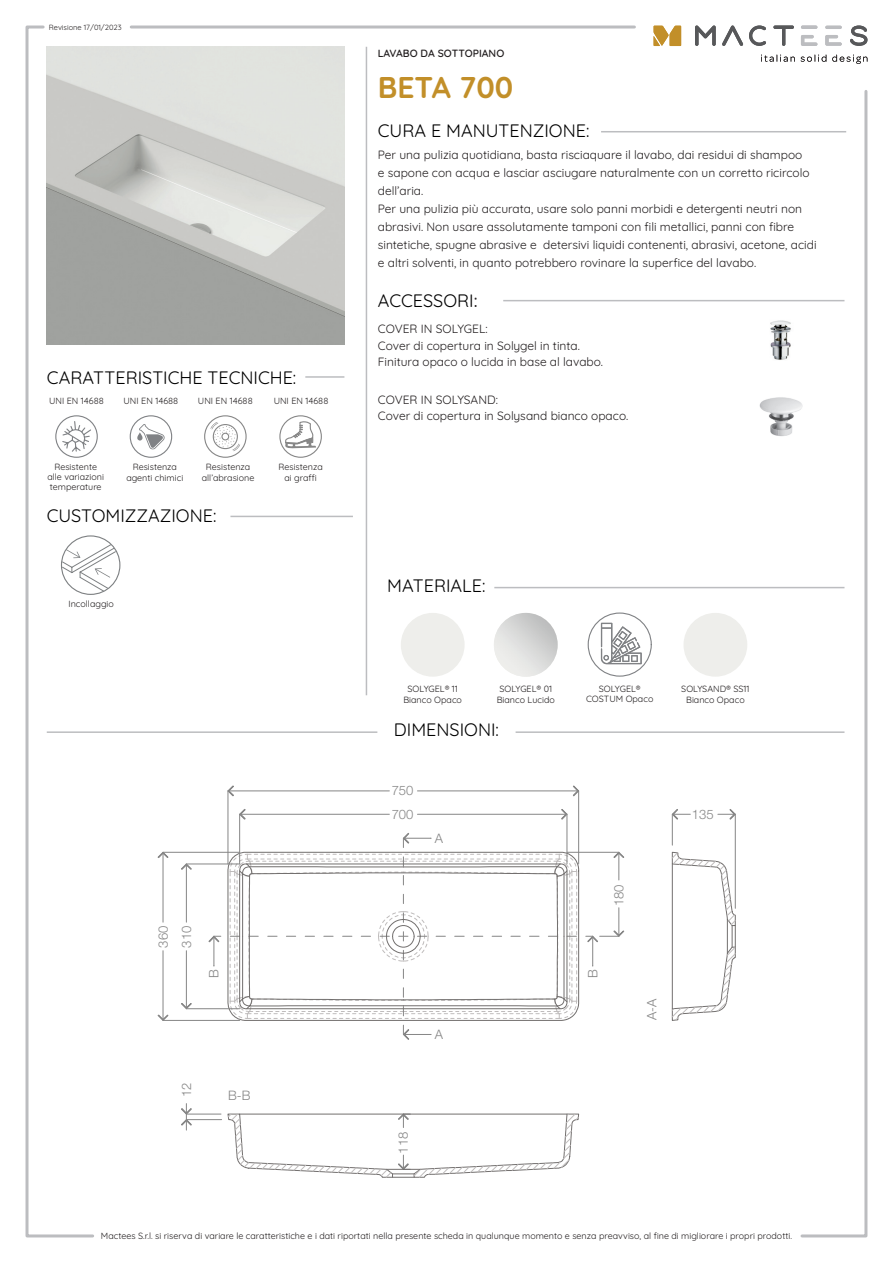
<style>
.page{position:relative;width:893px;height:1263px;background:#fff}
.page>*{position:absolute;margin:0;border:0;box-sizing:border-box;transform-origin:0 0}
.t1{font:700 30px "Quicksand";color:#c28f29}
.t2{font:18px "Quicksand";color:#000}
.t3{font:300 13.05px "Helvetica Neue LT Std";color:#868686}
.t4{font:12px/18px "Quicksand";color:#231f20}
.t5{font:600 10.5px "Quicksand";color:#231f20}
.t6{font:9px/9.8px "Quicksand";color:#231f20;text-align:center}
.t7{font:7.5px "Quicksand";color:#231f20}
.s1{font-weight:500;color:#231f20}
</style>
<div class="page">
<hr style="left:366px;top:47px;width:1px;height:648px;background:#bcbdc0">
<hr style="left:494px;top:587px;width:350px;height:1px;background:#bcbdc0">
<hr style="left:47px;top:731px;width:330px;height:2px;background:#bcbdc0">
<hr style="left:516px;top:731px;width:328px;height:2px;background:#bcbdc0">
<img style="left:770px;top:320px;width:21px;height:40px">
<img style="left:759px;top:397px;width:40px;height:39px">
<img style="left:96px;top:47px;width:248px;height:298px">
<img style="left:494px;top:613px;width:64px;height:64px;border-radius:32px">
<div style="left:401px;top:613px;width:64px;height:64px;background:#eeeeeb;border-radius:50%"></div>
<div style="left:683px;top:613px;width:64px;height:64px;background:#eeeeeb;border-radius:50%"></div>
<svg style="left:96px;top:428px;width:2px;height:17px"></svg>
<div style="left:130px;top:415px;width:42px;height:43px;border:1px solid #808285;border-radius:50%"></div>
<svg style="left:137px;top:424px;width:28px;height:25px"></svg>
<div style="left:279px;top:415px;width:43px;height:43px;border:1px solid #878787;border-radius:50%"></div>
<svg style="left:284px;top:421px;width:32px;height:28px"></svg>
<svg style="left:204px;top:415px;width:43px;height:43px"></svg>
<div style="left:588px;top:612px;width:64px;height:65px;border:1px solid #808285;border-radius:50%"></div>
<svg style="left:601px;top:623px;width:41px;height:41px"></svg>
<svg style="left:96px;top:544px;width:20px;height:48px"></svg>
<svg style="left:239px;top:809px;width:6px;height:10px"></svg>
<svg style="left:561px;top:809px;width:6px;height:10px"></svg>
<svg style="left:181px;top:1003px;width:11px;height:6px"></svg>
<svg style="left:181px;top:864px;width:11px;height:5px"></svg>
<svg style="left:228px;top:786px;width:6px;height:10px"></svg>
<svg style="left:573px;top:786px;width:6px;height:10px"></svg>
<svg style="left:158px;top:1015px;width:10px;height:6px"></svg>
<svg style="left:158px;top:852px;width:10px;height:6px"></svg>
<svg style="left:227px;top:851px;width:353px;height:170px"></svg>
<svg style="left:209px;top:936px;width:12px;height:30px"></svg>
<svg style="left:403px;top:1025px;width:29px;height:15px"></svg>
<hr style="left:672px;top:814px;width:1px;height:31px;background:#868686">
<hr style="left:735px;top:814px;width:1px;height:94px;background:#868686">
<svg style="left:672px;top:809px;width:18px;height:10px"></svg>
<svg style="left:718px;top:809px;width:18px;height:10px"></svg>
<hr style="left:239px;top:814px;width:1px;height:50px;background:#868686">
<hr style="left:567px;top:814px;width:1px;height:50px;background:#868686">
<hr style="left:240px;top:814px;width:149px;height:1px;background:#868686">
<hr style="left:417px;top:814px;width:150px;height:1px;background:#868686">
<hr style="left:186px;top:1008px;width:54px;height:1px;background:#868686">
<hr style="left:186px;top:864px;width:54px;height:1px;background:#868686">
<hr style="left:186px;top:951px;width:1px;height:58px;background:#868686">
<hr style="left:186px;top:864px;width:1px;height:58px;background:#868686">
<hr style="left:186px;top:1119px;width:36px;height:1px;background:#868686">
<hr style="left:186px;top:1114px;width:35px;height:1px;background:#868686">
<svg style="left:181px;top:1103px;width:11px;height:27px"></svg>
<hr style="left:228px;top:791px;width:1px;height:73px;background:#868686">
<hr style="left:578px;top:791px;width:1px;height:73px;background:#868686">
<hr style="left:228px;top:791px;width:161px;height:1px;background:#868686">
<hr style="left:417px;top:791px;width:162px;height:1px;background:#868686">
<hr style="left:163px;top:1020px;width:77px;height:1px;background:#868686">
<hr style="left:163px;top:852px;width:77px;height:1px;background:#868686">
<hr style="left:163px;top:951px;width:1px;height:69px;background:#868686">
<hr style="left:163px;top:852px;width:1px;height:70px;background:#868686">
<hr style="left:567px;top:852px;width:52px;height:1px;background:#868686">
<svg style="left:614px;top:852px;width:10px;height:28px"></svg>
<svg style="left:586px;top:908px;width:38px;height:58px"></svg>
<svg style="left:403px;top:833px;width:29px;height:14px"></svg>
<svg style="left:230px;top:854px;width:347px;height:165px"></svg>
<svg style="left:227px;top:1113px;width:353px;height:65px"></svg>
<hr style="left:387px;top:1169px;width:33px;height:1px;background:#726f6e">
<svg style="left:671px;top:851px;width:65px;height:170px"></svg>
<hr style="left:727px;top:919px;width:1px;height:34px;background:#726f6e">
<hr style="left:672px;top:864px;width:1px;height:145px;background:#726f6e">
<svg style="left:799px;top:90px;width:69px;height:1148px"></svg>
<svg style="left:25px;top:25px;width:71px;height:1213px"></svg>
<hr style="left:131px;top:26px;width:503px;height:3px;background:#bcbdc0">
<hr style="left:503px;top:300px;width:341px;height:1px;background:#bcbdc0">
<hr style="left:601px;top:131px;width:245px;height:1px;background:#bcbdc0">
<hr style="left:230px;top:516px;width:123px;height:1px;background:#bcbdc0">
<hr style="left:305px;top:376px;width:39px;height:2px;background:#bcbdc0">
<svg style="left:654px;top:26px;width:27px;height:20px"></svg>
<svg style="left:825px;top:26px;width:17px;height:20px"></svg>
<svg style="left:695px;top:25px;width:21px;height:21px"></svg>
<svg style="left:722px;top:26px;width:21px;height:20px"></svg>
<svg style="left:749px;top:26px;width:17px;height:20px"></svg>
<svg style="left:773px;top:26px;width:21px;height:20px"></svg>
<svg style="left:850px;top:26px;width:17px;height:20px"></svg>
<svg style="left:801px;top:26px;width:16px;height:20px"></svg>
<svg style="left:761px;top:55px;width:106px;height:9px"></svg>
<p class="t7" style="left:49px;top:22px;width:74px">Revisione 17/01/2023</p>
<p class="t2" style="left:47px;top:364px;width:251px">CARATTERISTICHE TECNICHE:</p>
<p class="t6" style="left:49px;top:395px;width:56px">UNI EN 14688</p>
<p class="t6" style="left:124px;top:395px;width:56px">UNI EN 14688</p>
<p class="t6" style="left:198px;top:395px;width:56px">UNI EN 14688</p>
<p class="t6" style="left:274px;top:395px;width:56px">UNI EN 14688</p>
<p class="t6" style="left:47px;top:461px;width:58px">Resistente alle variazioni</p>
<p class="t6" style="left:50px;top:481px;width:53px">temperature</p>
<p class="t6" style="left:133px;top:461px;width:46px">Resistenza</p>
<p class="t6" style="left:126px;top:472px;width:58px">agenti chimici</p>
<p class="t6" style="left:206px;top:461px;width:46px">Resistenza</p>
<p class="t6" style="left:202px;top:472px;width:54px">all’abrasione</p>
<p class="t6" style="left:278px;top:461px;width:46px">Resistenza</p>
<p class="t6" style="left:284px;top:472px;width:34px">ai graffi</p>
<p class="t2" style="left:47px;top:501px;width:171px">CUSTOMIZZAZIONE:</p>
<p class="t6" style="left:68px;top:598px;width:47px">Incollaggio</p>
<p class="t3" style="left:156px;top:948px;width:23px;rotate:-90deg">360</p>
<p class="t3" style="left:179px;top:948px;width:23px;rotate:-90deg">310</p>
<p class="t5" style="left:378px;top:45px;width:128px">LAVABO DA SOTTOPIANO</p>
<p class="t1" style="left:378px;top:64px;width:137px">BETA 700</p>
<p class="t2" style="left:378px;top:117px;width:213px">CURA E MANUTENZIONE:</p>
<p class="t4" style="left:378px;top:145px;width:440px">Per una pulizia quotidiana, basta risciaquare il lavabo, dai residui di shampoo<br>e sapone con acqua e lasciar asciugare naturalmente con un corretto ricircolo dell’aria.<br>Per una pulizia più accurata, usare solo panni morbidi e detergenti neutri non abrasivi. Non usare assolutamente tamponi con fili metallici, panni con fibre sintetiche, spugne abrasive e detersivi liquidi contenenti, abrasivi, acetone, acidi e altri solventi, in quanto potrebbero rovinare la superfice del lavabo.</p>
<p class="t2" style="left:378px;top:287px;width:101px">ACCESSORI<span class="s1">:</span></p>
<p class="t4" style="left:378px;top:319px;width:227px;line-height:16.5px">COVER IN SOLYGEL:<br>Cover di copertura in Solygel in tinta.<br>Finitura opaco o lucida in base al lavabo.</p>
<p class="t4" style="left:378px;top:390px;width:252px;line-height:16.5px">COVER IN SOLYSAND:<br>Cover di copertura in Solysand bianco opaco.</p>
<p class="t2" style="left:387px;top:572px;width:100px">MATERIALE:</p>
<p class="t6" style="left:407px;top:683px;width:52px">SOLYGEL® 11</p>
<p class="t6" style="left:403px;top:693px;width:60px">Bianco Opaco</p>
<p class="t6" style="left:499px;top:683px;width:54px">SOLYGEL® 01</p>
<p class="t6" style="left:497px;top:693px;width:60px">Bianco Lucido</p>
<p class="t2" style="left:394px;top:715px;width:107px">DIMENSIONI:</p>
<p class="t3" style="left:392px;top:783px;width:23px">750</p>
<p class="t6" style="left:599px;top:683px;width:43px">SOLYGEL®</p>
<p class="t6" style="left:586px;top:693px;width:69px">COSTUM Opaco</p>
<p class="t6" style="left:681px;top:683px;width:70px">SOLYSAND® SS11</p>
<p class="t6" style="left:686px;top:693px;width:60px">Bianco Opaco</p>
<p class="t3" style="left:392px;top:807px;width:23px">700</p>
<p class="t3" style="left:692px;top:807px;width:23px">135</p>
<p class="t3" style="left:435px;top:831px;width:10px">A</p>
<p class="t3" style="left:611px;top:906px;width:23px;rotate:-90deg">180</p>
<p class="t3" style="left:207px;top:978px;width:10px;rotate:-90deg">B</p>
<p class="t3" style="left:585px;top:978px;width:10px;rotate:-90deg">B</p>
<p class="t3" style="left:179px;top:1097px;width:16px;rotate:-90deg">12</p>
<p class="t3" style="left:228px;top:1087px;width:24px">B-B</p>
<p class="t3" style="left:435px;top:1027px;width:10px">A</p>
<p class="t3" style="left:396px;top:1154px;width:23px;rotate:-90deg">118</p>
<p class="t3" style="left:644px;top:1020px;width:23px;rotate:-90deg">A-A</p>
<p class="t6" style="left:101px;top:1230px;width:692px">Mactees S.r.l. si riserva di variare le caratteristiche e i dati riportati nella presente scheda in qualunque momento e senza preavviso, al fine di migliorare i propri prodotti.</p>
</div>
